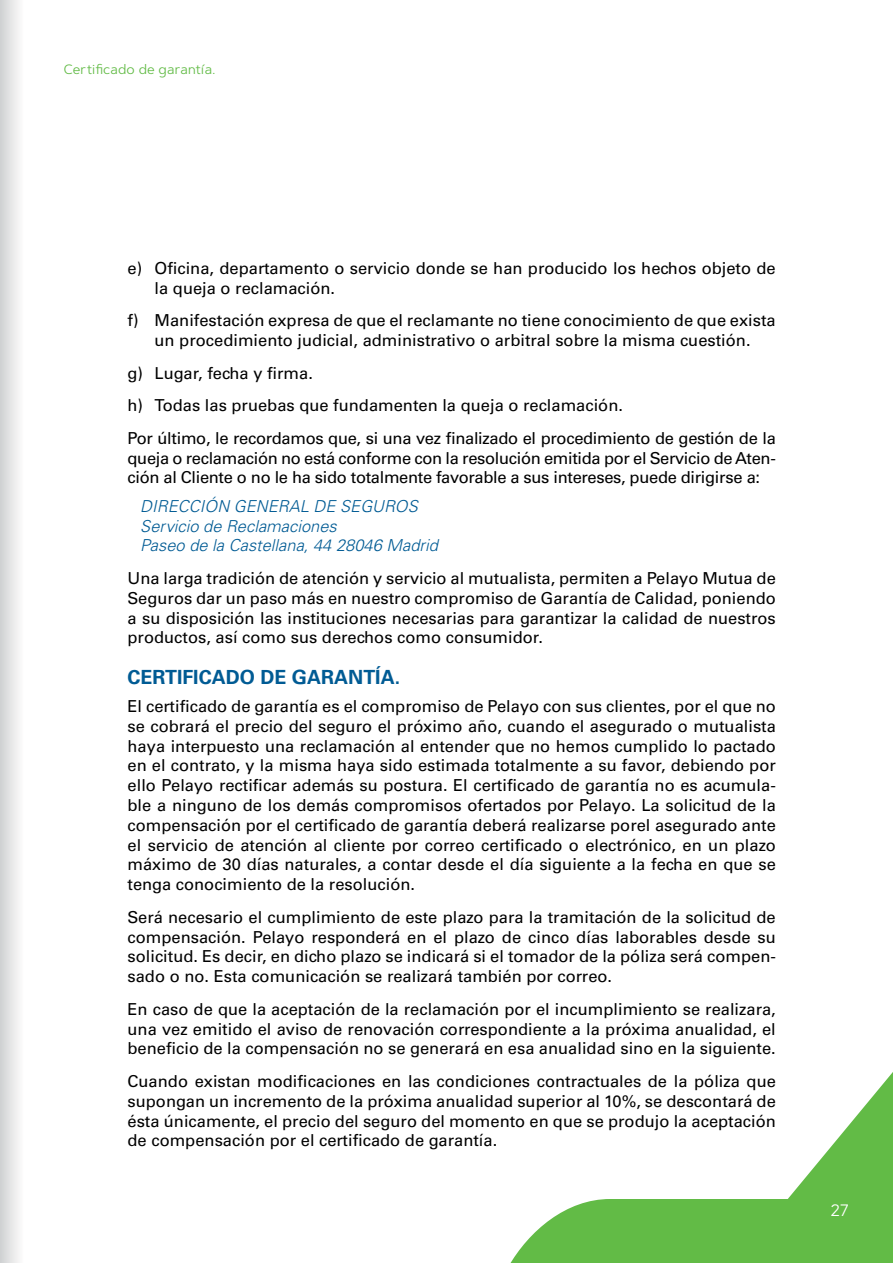
<style>
.page{position:relative;width:893px;height:1263px;background:#fff}
.page>*{position:absolute;margin:0;border:0;box-sizing:border-box;transform-origin:0 0}
.TITU_2{font:700 19.5px "Univers LT Std";color:#005b94}
.BASE{font:16.5px/19.8px "Univers LT Std";color:#000;text-align:justify}
.NOTA_AZUL{font:italic 300 16.5px/19.8px "Univers LT Std";color:#005b94}
.t1{font:16.5px "Artegra Sans";color:#fff}
.t2{font:13.5px "Artegra Sans";letter-spacing:.01em;color:#62bb46}
</style>
<div class="page">
<svg style="left:510px;top:1072px;width:383px;height:191px"></svg>
<div style="left:0;top:0;width:40px;height:1263px;background:linear-gradient(to right,#d9d9da,#fff)"></div>
<p class="t2" style="left:64px;top:60px;width:153px">Certificado de garantía.</p>
<p class="BASE" style="left:155px;top:258px;width:623px;text-indent:-27px">e) Oficina, departamento o servicio donde se han producido los hechos objeto de la queja o reclamación.</p>
<p class="BASE" style="left:128px;top:311px;width:650px;text-align:center">f) Manifestación expresa de que el reclamante no tiene conocimiento de que exista un procedimiento judicial, administrativo o arbitral sobre la misma cuestión.</p>
<p class="BASE" style="left:128px;top:363px;width:187px">g) Lugar, fecha y firma.</p>
<p class="BASE" style="left:128px;top:396px;width:497px">h) Todas las pruebas que fundamenten la queja o reclamación.</p>
<p class="BASE" style="left:128px;top:428px;width:650px">Por último, le recordamos que, si una vez finalizado el procedimiento de gestión de la queja o reclamación no está conforme con la resolución emitida por el Servicio de Aten&shy;ción al Cliente o no le ha sido totalmente favorable a sus intereses, puede dirigirse a:</p>
<p class="NOTA_AZUL" style="left:140px;top:496px;width:299px">DIRECCIÓN GENERAL DE SEGUROS<br>Servicio de Reclamaciones<br>Paseo de la Castellana, 44 28046 Madrid</p>
<p class="BASE" style="left:128px;top:568px;width:650px">Una larga tradición de atención y servicio al mutualista, permiten a Pelayo Mutua de Seguros dar un paso más en nuestro compromiso de Garantía de Calidad, poniendo a su disposición las instituciones necesarias para garantizar la calidad de nuestros productos, así como sus derechos como consumidor.</p>
<p class="TITU_2" style="left:128px;top:665px;width:274px">CERTIFICADO DE GARANTÍA.</p>
<p class="BASE" style="left:128px;top:696px;width:650px">El certificado de garantía es el compromiso de Pelayo con sus clientes, por el que no se cobrará el precio del seguro el próximo año, cuando el asegurado o mutualista haya interpuesto una reclamación al entender que no hemos cumplido lo pactado en el contrato, y la misma haya sido estimada totalmente a su favor, debiendo por ello Pelayo rectificar además su postura. El certificado de garantía no es acumula&shy;ble a ninguno de los demás compromisos ofertados por Pelayo. La solicitud de la compensación por el certificado de garantía deberá realizarse porel asegurado ante el servicio de atención al cliente por correo certificado o electrónico, en un plazo máximo de 30 días naturales, a contar desde el día siguiente a la fecha en que se tenga conocimiento de la resolución.</p>
<p class="BASE" style="left:128px;top:907px;width:650px">Será necesario el cumplimiento de este plazo para la tramitación de la solicitud de compensación. Pelayo responderá en el plazo de cinco días laborables desde su solicitud. Es decir, en dicho plazo se indicará si el tomador de la póliza será compen&shy;sado o no. Esta comunicación se realizará también por correo.</p>
<p class="BASE" style="left:128px;top:999px;width:650px">En caso de que la aceptación de la reclamación por el incumplimiento se realizara, una vez emitido el aviso de renovación correspondiente a la próxima anualidad, el beneficio de la compensación no se generará en esa anualidad sino en la siguiente.</p>
<p class="BASE" style="left:128px;top:1071px;width:650px">Cuando existan modificaciones en las condiciones contractuales de la póliza que supongan un incremento de la próxima anualidad superior al 10%, se descontará de ésta únicamente, el precio del seguro del momento en que se produjo la aceptación de compensación por el certificado de garantía.</p>
<p class="t1" style="left:831px;top:1198px;width:20px">27</p>
</div>
